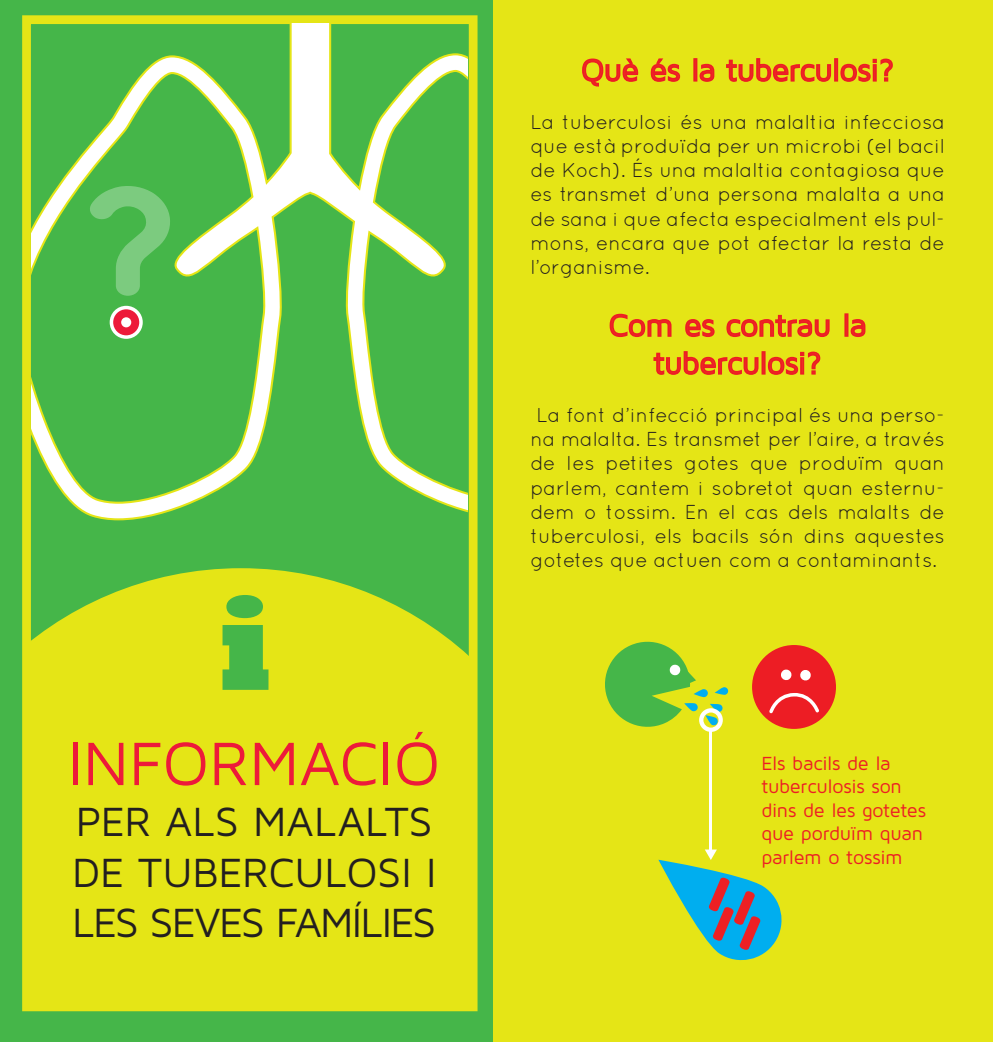
<style>
.page{position:relative;width:993px;height:1042px;background:#fff}
.page>*{position:absolute;margin:0;border:0;box-sizing:border-box;transform-origin:0 0}
.t1{font:800 136.85px "Rockwell";color:#45b649}
.t2{font:63.35px "Maven Pro";letter-spacing:-.005em;color:#ed1a3a}
.t3{font:42.18px/50.8px "Maven Pro";letter-spacing:-.01em;color:#231f20;text-align:justify}
.t4{font:31.5px/37.8px "Maven Pro";letter-spacing:-.015em;color:#ee2f24;text-align:center}
.t5{font:20.12px/24.2px "Quicksand";color:#231f20;text-align:justify}
.t6{font:19.6px/23.6px "Maven Pro";letter-spacing:-.015em;color:#ed1d24}
</style>
<div class="page">
<div style="left:1px;top:0;width:499px;height:1042px;background:#45b649"></div>
<div style="left:32px;top:568px;width:435px;height:433px;background:#e5e516"></div>
<div style="left:22px;top:15px;width:455px;height:996px;border:9px solid #e5e516"></div>
<svg style="left:32px;top:23px;width:436px;height:498px"></svg>
<svg style="left:90px;top:186px;width:80px;height:110px"></svg>
<div style="left:121px;top:317px;width:10px;height:10px;background:#fff;border-radius:50%"></div>
<div style="left:494px;top:0;width:498px;height:1042px;background:#e5e516"></div>
<svg style="left:582px;top:58px;width:57px;height:29px"></svg>
<svg style="left:650px;top:58px;width:30px;height:24px"></svg>
<div style="left:693px;top:58px;width:4px;height:24px;border:2px solid #ed1d24"></div>
<svg style="left:699px;top:63px;width:16px;height:19px"></svg>
<svg style="left:726px;top:58px;width:105px;height:24px"></svg>
<div style="left:833px;top:58px;width:4px;height:24px;border:2px solid #ed1d24"></div>
<svg style="left:840px;top:58px;width:53px;height:24px"></svg>
<svg style="left:609px;top:313px;width:63px;height:24px"></svg>
<svg style="left:685px;top:319px;width:30px;height:18px"></svg>
<svg style="left:726px;top:314px;width:104px;height:23px"></svg>
<div style="left:844px;top:313px;width:4px;height:24px;border:2px solid #ed1d24"></div>
<svg style="left:850px;top:319px;width:16px;height:18px"></svg>
<svg style="left:653px;top:351px;width:106px;height:24px"></svg>
<div style="left:761px;top:351px;width:4px;height:24px;border:2px solid #ed1d24"></div>
<svg style="left:767px;top:351px;width:53px;height:24px"></svg>
<div style="left:751px;top:645px;width:84px;height:84px;background:#ed1d24;border-radius:50%"></div>
<svg style="left:800px;top:670px;width:11px;height:11px"></svg>
<svg style="left:781px;top:669px;width:11px;height:12px"></svg>
<svg style="left:769px;top:693px;width:50px;height:21px"></svg>
<svg style="left:605px;top:641px;width:123px;height:91px"></svg>
<hr style="left:709px;top:729px;width:2px;height:124px;background:#fff">
<svg style="left:658px;top:849px;width:124px;height:112px"></svg>
<h1 class="t1" style="left:218px;top:565px;width:57px">i</h1>
<h2 class="t2" style="left:68px;top:730px;width:374px">INFORMACIÓ</h2>
<h3 class="t3" style="left:72px;top:797px;width:365px">PER ALS MALALTS DE TUBERCULOSI I LES SEVES FAMÍLIES</h3>
<h3 class="t4" style="left:581px;top:52px;width:314px">Què és la tuberculosi?</h3>
<p class="t5" style="left:530px;top:110px;width:416px">La tuberculosi és una malaltia infecciosa que està produïda per un microbi (el bacil de Koch). És una malaltia contagiosa que es transmet d’una persona malalta a una de sana i que afecta especialment els pul&shy;mons, encara que pot afectar la resta de l’organisme.</p>
<h3 class="t4" style="left:608px;top:307px;width:259px">Com es contrau la tuberculosi?</h3>
<p class="t5" style="left:530px;top:403px;width:416px;text-align:center">La font d’infecció principal és una perso&shy;na malalta. Es transmet per l’aire, a través de les petites gotes que produïm quan parlem, cantem i sobretot quan esternu&shy;dem o tossim. En el cas dels malalts de tuberculosi, els bacils són dins aquestes gotetes que actuen com a contaminants.</p>
<p class="t6" style="left:761px;top:751px;width:166px">Els bacils de la tuberculosis son dins de les gotetes que porduïm quan parlem o tossim</p>
</div>
